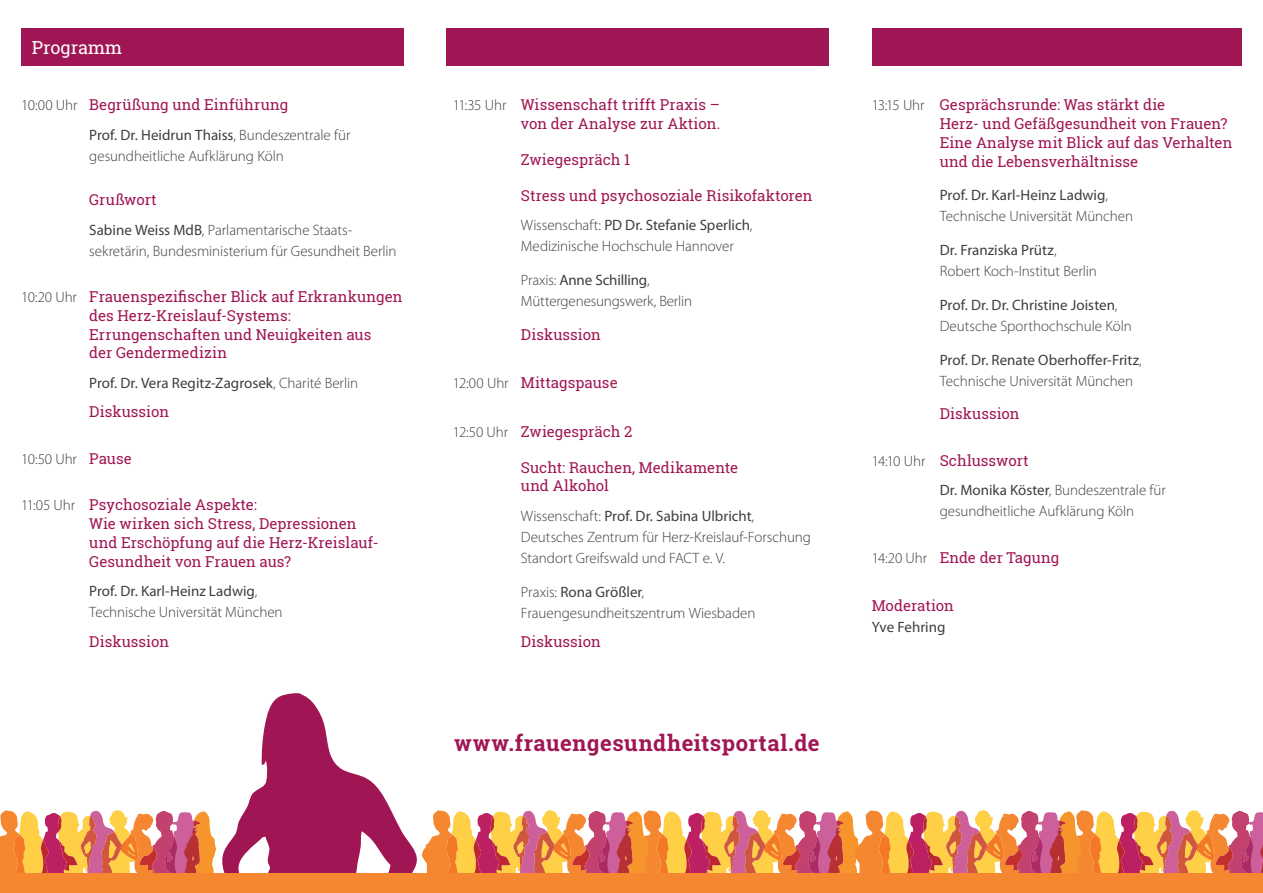
<style>
.page{position:relative;width:1263px;height:893px;background:#fff}
.page>*{position:absolute;margin:0;border:0;box-sizing:border-box;transform-origin:0 0}
.Programm{font:700 22.05px "Roboto Slab";letter-spacing:.02em;color:#a01654}
.t1{font:18px "Roboto Slab";color:#fff}
.Programm-2{font:300 15px/21px "Myriad Pro";letter-spacing:-.005em;color:#3e3e3f}
.Programm-3{font:15px/18.8px "Roboto Slab";letter-spacing:.005em;color:#a01654}
.Programm-4{font:15px/21px "Myriad Pro";color:#3e3e3f}
.s1{font-family:"Myriad Pro";font-weight:300;color:#3e3e3f}
.s2{font-weight:400}
.s3{font-weight:300}
.s4{font-family:"Roboto Slab";font-weight:400;color:#a01654}
.s5{font-family:"Myriad Pro";color:#3e3e3f}
</style>
<div class="page">
<svg style="left:0;top:693px;width:1263px;height:180px"></svg>
<div style="left:0;top:873px;width:1263px;height:20px;background:#f58730"></div>
<div style="left:21px;top:28px;width:383px;height:38px;background:#a01654"></div>
<div style="left:446px;top:28px;width:383px;height:38px;background:#a01654"></div>
<div style="left:872px;top:28px;width:370px;height:38px;background:#a01654"></div>
<p class="t1" style="left:32px;top:35px;width:92px">Programm</p>
<p class="Programm-3" style="left:21px;top:95px;width:269px"><span class="s1">10:00 Uhr</span> Begrüßung und Einführung</p>
<p class="Programm-2" style="left:89px;top:124px;width:263px"><span class="s2">Prof. Dr. Heidrun Thaiss</span>, Bundeszentrale für gesundheitliche Aufklärung Köln</p>
<p class="Programm-3" style="left:89px;top:190px;width:69px">Grußwort</p>
<p class="Programm-2" style="left:89px;top:219px;width:309px"><span class="s2">Sabine Weiss MdB</span>, Parlamentarische Staats&shy;sekretärin, Bundesministerium für Gesundheit Berlin</p>
<p class="Programm-3" style="left:89px;top:287px;width:315px;text-indent:-68px"><span class="s1">10:20 Uhr</span> Frauenspezifischer Blick auf Erkrankungen des Herz-Kreislauf-Systems:<br>Errungenschaften und Neuigkeiten aus<br>der Gendermedizin</p>
<p class="Programm-4" style="left:89px;top:372px;width:270px">Prof. Dr. Vera Regitz-Zagrosek<span class="s3">, Charité Berlin</span></p>
<p class="Programm-3" style="left:89px;top:402px;width:81px">Diskussion</p>
<p class="Programm-2" style="left:21px;top:448px;width:112px">10:50 Uhr <span class="s4">Pause</span></p>
<p class="Programm-3" style="left:89px;top:495px;width:291px;text-indent:-68px"><span class="s1">11:05 Uhr</span> Psychosoziale Aspekte:<br>Wie wirken sich Stress, Depressionen und Erschöpfung auf die Herz-Kreislauf-Gesundheit von Frauen aus?</p>
<p class="Programm-2" style="left:89px;top:581px;width:195px"><span class="s2">Prof. Dr. Karl-Heinz Ladwig</span>,<br>Technische Universität München</p>
<p class="Programm-3" style="left:89px;top:632px;width:81px">Diskussion</p>
<p class="Programm-3" style="left:453px;top:95px;width:269px;text-align:right"><span class="s1">11:35 Uhr</span> Wissenschaft trifft Praxis – von der Analyse zur Aktion.</p>
<p class="Programm-3" style="left:521px;top:150px;width:111px">Zwiegespräch 1</p>
<p class="Programm-3" style="left:521px;top:186px;width:293px">Stress und psychosoziale Risikofaktoren</p>
<p class="Programm-2" style="left:521px;top:214px;width:233px">Wissenschaft: <span class="s2">PD Dr. Stefanie Sperlich</span>,<br>Medizinische Hochschule Hannover</p>
<p class="Programm-2" style="left:521px;top:269px;width:173px">Praxis: <span class="s2">Anne Schilling</span>,<br>Müttergenesungswerk, Berlin</p>
<p class="Programm-3" style="left:521px;top:325px;width:81px">Diskussion</p>
<p class="Programm-3" style="left:453px;top:373px;width:166px"><span class="s1">12:00 Uhr</span> Mittagspause</p>
<p class="Programm-3" style="left:453px;top:422px;width:181px"><span class="s1">12:50 Uhr</span> Zwiegespräch 2</p>
<p class="Programm-3" style="left:521px;top:458px;width:219px">Sucht: Rauchen, Medikamente und Alkohol</p>
<p class="Programm-2" style="left:521px;top:505px;width:292px">Wissenschaft: <span class="s2">Prof. Dr. Sabina Ulbricht</span>,<br>Deutsches Zentrum für Herz-Kreislauf-Forschung<br>Standort Greifswald und FACT e. V.</p>
<p class="Programm-2" style="left:521px;top:581px;width:236px">Praxis: <span class="s2">Rona Größler</span>,<br>Frauengesundheitszentrum Wiesbaden</p>
<p class="Programm-3" style="left:521px;top:632px;width:81px">Diskussion</p>
<p class="Programm" style="left:454px;top:728px;width:367px">www.frauengesundheitsportal.de</p>
<p class="Programm-3" style="left:940px;top:95px;width:294px;text-indent:-68px"><span class="s1">13:15 Uhr</span> Gesprächsrunde: Was stärkt die<br>Herz- und Gefäßgesundheit von Frauen?<br>Eine Analyse mit Blick auf das Verhalten und die Lebensverhältnisse</p>
<p class="Programm-2" style="left:940px;top:185px;width:195px"><span class="s2">Prof. Dr. Karl-Heinz Ladwig</span>,<br>Technische Universität München</p>
<p class="Programm-2" style="left:940px;top:239px;width:159px"><span class="s2">Dr. Franziska Prütz</span>,<br>Robert Koch-Institut Berlin</p>
<p class="Programm-2" style="left:940px;top:294px;width:193px"><span class="s2">Prof. Dr. Dr. Christine Joisten</span>,<br>Deutsche Sporthochschule Köln</p>
<p class="Programm-4" style="left:940px;top:349px;width:204px">Prof. Dr. Renate Oberhoffer-Fritz<span class="s3">,<br>Technische Universität München</span></p>
<p class="Programm-3" style="left:940px;top:404px;width:81px">Diskussion</p>
<p class="Programm-3" style="left:872px;top:451px;width:159px"><span class="s1">14:10 Uhr</span> Schlusswort</p>
<p class="Programm-2" style="left:940px;top:480px;width:228px"><span class="s2">Dr. Monika Köster</span>, Bundeszentrale für gesundheitliche Aufklärung Köln</p>
<p class="Programm-3" style="left:872px;top:548px;width:189px"><span class="s1">14:20 Uhr</span> Ende der Tagung</p>
<p class="Programm-3" style="left:872px;top:595px;width:84px;line-height:21px">Moderation<br><span class="s5">Yve Fehring</span></p>
</div>
